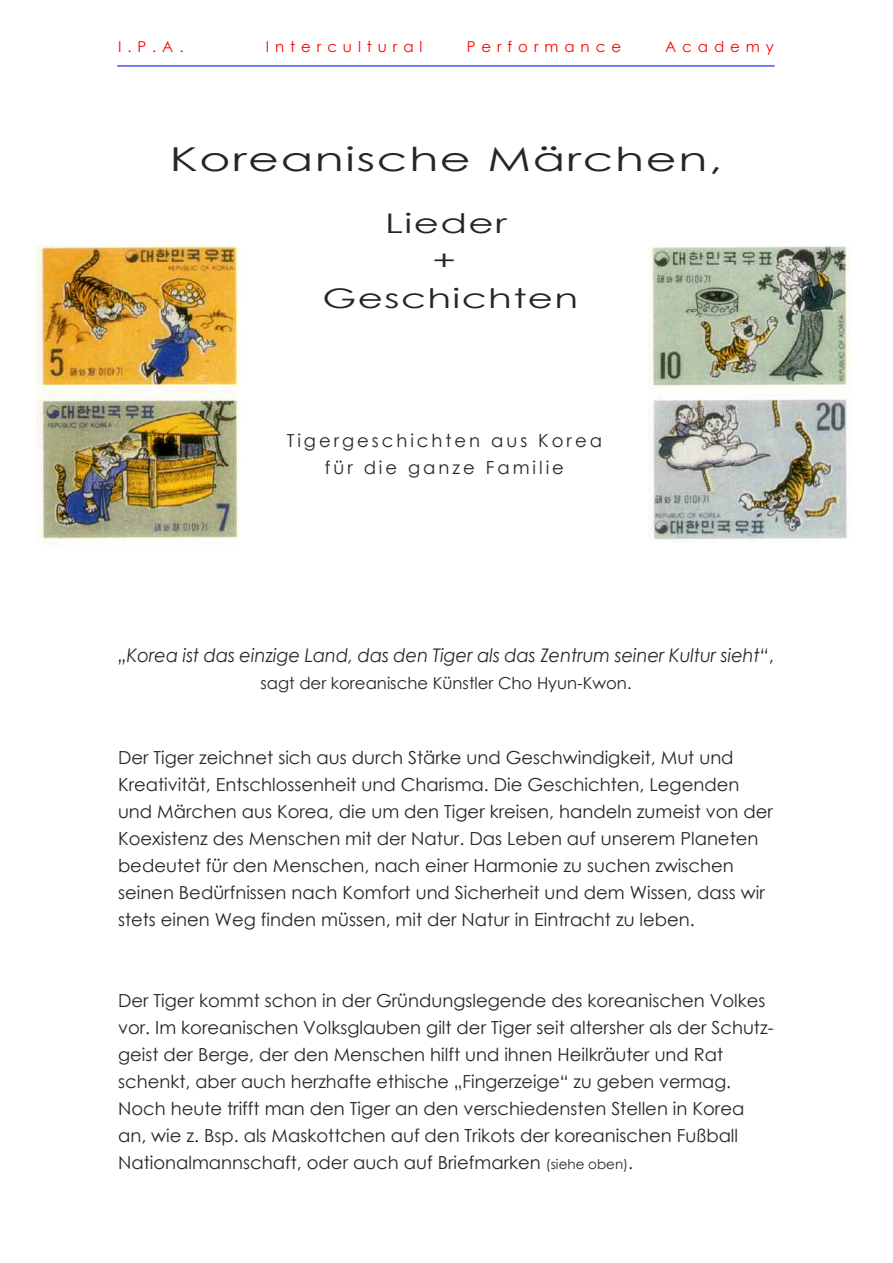
<style>
.page{position:relative;width:893px;height:1263px;background:#fff}
.page>*{position:absolute;margin:0;border:0;box-sizing:border-box;transform-origin:0 0}
.t1{font:33px "Century Gothic";letter-spacing:.035em;color:#272627;scale:1.44 1}
.t2{font:27px/37.5px "Century Gothic";letter-spacing:.035em;color:#272627;text-align:center;scale:1.44 1}
.t3{font:italic 18.75px "Century Gothic";color:#272627;scale:.95 1}
.t4{font:18px/27px "Century Gothic";color:#272627}
.t5{font:18px/27px "Century Gothic";letter-spacing:.165em;color:#272627;text-align:center}
.t6{font:16.5px "Century Gothic";color:#272627}
.t7{font:15px "Century Gothic";letter-spacing:.395em;color:#f00}
.s1{font-style:normal}
.s2{font-size:13.5px}
</style>
<div class="page">
<hr style="left:117px;top:65px;width:657px;height:1px;background:#00f">
<img style="left:37px;top:245px;width:204px;height:296px">
<img style="left:648px;top:245px;width:202px;height:295px">
<p class="t7" style="left:118px;top:37px;width:67px">I.P.A.</p>
<p class="t7" style="left:266px;top:37px;width:158px">Intercultural</p>
<p class="t7" style="left:467px;top:37px;width:156px">Performance</p>
<p class="t7" style="left:665px;top:37px;width:110px">Academy</p>
<h1 class="t1" style="left:170px;top:138px;width:385px">Koreanische Märchen,</h1>
<h2 class="t2" style="left:323px;top:203px;width:179px">Lieder<br>+<br>Geschichten</h2>
<p class="t5" style="left:287px;top:426px;width:317px">Tigergeschichten aus Korea für die ganze Familie</p>
<p class="t3" style="left:118px;top:643px;width:692px">„Korea ist das einzige Land, das den Tiger als das Zentrum seiner Kultur sieht“<span class="s1">,</span></p>
<p class="t6" style="left:260px;top:673px;width:373px">sagt der koreanische Künstler Cho Hyun-Kwon.</p>
<p class="t4" style="left:118px;top:744px;width:656px">Der Tiger zeichnet sich aus durch Stärke und Geschwindigkeit, Mut und Kreativität, Entschlossenheit und Charisma. Die Geschichten, Legenden und Märchen aus Korea, die um den Tiger kreisen, handeln zumeist von der Koexistenz des Menschen mit der Natur. Das Leben auf unserem Planeten bedeutet für den Menschen, nach einer Harmonie zu suchen zwischen seinen Bedürfnissen nach Komfort und Sicherheit und dem Wissen, dass wir stets einen Weg finden müssen, mit der Natur in Eintracht zu leben.</p>
<p class="t4" style="left:118px;top:987px;width:657px">Der Tiger kommt schon in der Gründungslegende des koreanischen Volkes vor. Im koreanischen Volksglauben gilt der Tiger seit altersher als der Schutz&shy;geist der Berge, der den Menschen hilft und ihnen Heilkräuter und Rat schenkt, aber auch herzhafte ethische „Fingerzeige“ zu geben vermag.<br>Noch heute trifft man den Tiger an den verschiedensten Stellen in Korea an, wie z. Bsp. als Maskottchen auf den Trikots der koreanischen Fußball Nationalmannschaft, oder auch auf Briefmarken <span class="s2">(siehe oben)</span>.</p>
</div>
